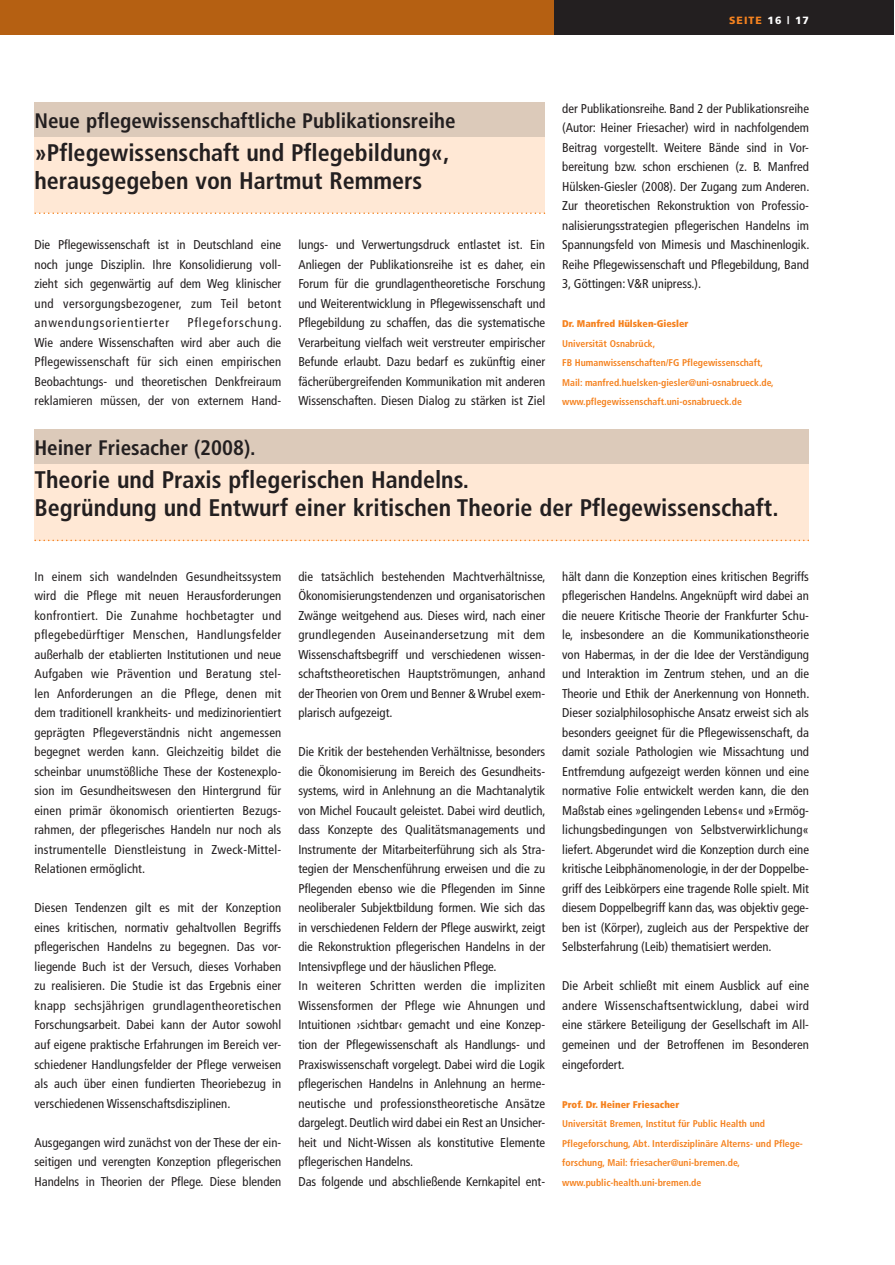
<style>
.page{position:relative;width:895px;height:1265px;background:#fff}
.page>*{position:absolute;margin:0;border:0;box-sizing:border-box;transform-origin:0 0}
.t1{font:700 condensed 24px/28.5px "Frutiger";color:#231f20}
.t2{font:700 condensed 21px "Frutiger";color:#231f20}
.t3{font:condensed 12.6px/19.5px "Frutiger";color:#231f20;text-align:justify}
.t4{font:900 10.5px "Frutiger";letter-spacing:.1em;color:#f5821f}
.t5{font:700 condensed 9.6px/19.5px "Frutiger";color:#f5821f}
.t6{font:900 condensed 9.6px "Frutiger";color:#f5821f}
.s1{color:#fff}
</style>
<div class="page">
<div style="left:553px;top:1px;width:340px;height:34px;background:#231f20"></div>
<div style="left:0;top:1px;width:553px;height:34px;background:#b56012"></div>
<div style="left:34px;top:430px;width:774px;height:110px;background:#ffe8d5"></div>
<div style="left:34px;top:430px;width:774px;height:34px;background:#dccaba"></div>
<svg style="left:34px;top:539px;width:774px;height:2px"></svg>
<div style="left:34px;top:103px;width:511px;height:110px;background:#ffe8d5"></div>
<div style="left:34px;top:103px;width:511px;height:34px;background:#dccaba"></div>
<svg style="left:34px;top:212px;width:511px;height:2px"></svg>
<p class="t4" style="left:728px;top:16px;width:81px">SEITE <span class="s1">16 | 17</span></p>
<h2 class="t2" style="left:34px;top:112px;width:422px">Neue pflegewissenschaftliche Publikationsreihe</h2>
<h1 class="t1" style="left:34px;top:140px;width:416px">»Pflegewissenschaft und Pflegebildung«, herausgegeben von Hartmut Remmers</h1>
<p class="t3" style="left:34px;top:236px;width:248px">Die Pflegewissenschaft ist in Deutschland eine noch junge Disziplin. Ihre Konsolidierung voll&shy;zieht sich gegenwärtig auf dem Weg klinischer und versorgungsbezogener, zum Teil betont anwendungsorientierter</p>
<p class="t3" style="left:34px;top:314px;width:249px;text-indent:153px">Pflegeforschung.<br>Wie andere Wissenschaften wird aber auch die Pflegewissenschaft für sich einen empirischen Beobachtungs- und theoretischen Denkfreiraum reklamieren müssen, der von externem Hand-</p>
<p class="t3" style="left:298px;top:236px;width:248px">lungs- und Verwertungsdruck entlastet ist. Ein Anliegen der Publikationsreihe ist es daher, ein Forum für die grundlagentheoretische Forschung und Weiterentwicklung in Pflegewissenschaft und Pflegebildung zu schaffen, das die systematische Verarbeitung vielfach weit verstreuter empirischer Befunde erlaubt. Dazu bedarf es zukünftig einer fächerübergreifenden Kommunikation mit anderen Wissenschaften. Diesen Dialog zu stärken ist Ziel</p>
<p class="t3" style="left:562px;top:99px;width:249px">der Publikationsreihe. Band 2 der Publikationsreihe (Autor: Heiner Friesacher) wird in nachfolgendem Beitrag vorgestellt. Weitere Bände sind in Vor&shy;bereitung bzw. schon erschienen (z. B. Manfred Hülsken-Giesler (2008). Der Zugang zum Anderen.<br>Zur theoretischen Rekonstruktion von Professio&shy;nalisierungsstrategien pflegerischen Handelns im Spannungsfeld von Mimesis und Maschinenlogik.<br>Reihe Pflegewissenschaft und Pflegebildung, Band 3, Göttingen: V&amp;R unipress.).</p>
<p class="t6" style="left:562px;top:320px;width:128px">Dr. Manfred Hülsken-Giesler</p>
<p class="t5" style="left:562px;top:334px;width:213px">Universität Osnabrück,<br>FB Humanwissenschaften/FG Pflegewissenschaft, Mail: manfred.huelsken-giesler@uni-osnabrueck.de, www.pflegewissenschaft.uni-osnabrueck.de</p>
<h2 class="t2" style="left:34px;top:439px;width:223px">Heiner Friesacher (2008).</h2>
<h1 class="t1" style="left:34px;top:467px;width:745px">Theorie und Praxis pflegerischen Handelns.<br>Begründung und Entwurf einer kritischen Theorie der Pflegewissenschaft.</h1>
<p class="t3" style="left:34px;top:567px;width:248px">In einem sich wandelnden Gesundheitssystem wird die Pflege mit neuen Herausforderungen konfrontiert. Die Zunahme hochbetagter und pflegebedürftiger Menschen, Handlungsfelder außerhalb der etablierten Institutionen und neue Aufgaben wie Prävention und Beratung stel&shy;len Anforderungen an die Pflege, denen mit dem traditionell krankheits- und medizinorientiert geprägten Pflegeverständnis nicht angemessen begegnet werden kann. Gleichzeitig bildet die scheinbar unumstößliche These der Kostenexplo&shy;sion im Gesundheitswesen den Hintergrund für einen primär ökonomisch orientierten Bezugs&shy;rahmen, der pflegerisches Handeln nur noch als instrumentelle Dienstleistung in Zweck-Mittel-Relationen ermöglicht.</p>
<p class="t3" style="left:34px;top:899px;width:248px">Diesen Tendenzen gilt es mit der Konzeption eines kritischen, normativ gehaltvollen Begriffs pflegerischen Handelns zu begegnen. Das vor&shy;liegende Buch ist der Versuch, dieses Vorhaben zu realisieren. Die Studie ist das Ergebnis einer knapp sechsjährigen grundlagentheoretischen Forschungsarbeit. Dabei kann der Autor sowohl auf eigene praktische Erfahrungen im Bereich ver&shy;schiedener Handlungsfelder der Pflege verweisen als auch über einen fundierten Theoriebezug in verschiedenen Wissenschaftsdisziplinen.</p>
<p class="t3" style="left:34px;top:1133px;width:248px">Ausgegangen wird zunächst von der These der ein&shy;seitigen und verengten Konzeption pflegerischen Handelns in Theorien der Pflege. Diese blenden</p>
<p class="t3" style="left:298px;top:567px;width:249px">die tatsächlich bestehenden Machtverhältnisse, Ökonomisierungstendenzen und organisatorischen Zwänge weitgehend aus. Dieses wird, nach einer grundlegenden Auseinandersetzung mit dem Wissenschaftsbegriff und verschiedenen wissen&shy;schaftstheoretischen Hauptströmungen, anhand der Theorien von Orem und Benner &amp; Wrubel exem&shy;plarisch aufgezeigt.</p>
<p class="t3" style="left:298px;top:743px;width:249px;text-align:left">Die Kritik der bestehenden Verhältnisse, besonders die Ökonomisierung im Bereich des Gesundheits&shy;systems, wird in Anlehnung an die Machtanalytik von Michel Foucault geleistet. Dabei wird deutlich, dass Konzepte des Qualitätsmanagements und Instrumente der Mitarbeiterführung sich als Stra&shy;tegien der Menschenführung erweisen und die zu Pflegenden ebenso wie die Pflegenden im Sinne neoliberaler Subjektbildung formen. Wie sich das in verschiedenen Feldern der Pflege auswirkt, zeigt die Rekonstruktion pflegerischen Handelns in der Intensivpflege und der häuslichen Pflege.<br>In weiteren Schritten werden die impliziten Wissensformen der Pflege wie Ahnungen und Intuitionen ›sichtbar‹ gemacht und eine Konzep&shy;tion der Pflegewissenschaft als Handlungs- und Praxiswissenschaft vorgelegt. Dabei wird die Logik pflegerischen Handelns in Anlehnung an herme&shy;neutische und professionstheoretische Ansätze dargelegt. Deutlich wird dabei ein Rest an Unsicher&shy;heit und Nicht-Wissen als konstitutive Elemente pflegerischen Handelns.<br>Das folgende und abschließende Kernkapitel ent-</p>
<p class="t3" style="left:562px;top:567px;width:249px">hält dann die Konzeption eines kritischen Begriffs pflegerischen Handelns. Angeknüpft wird dabei an die neuere Kritische Theorie der Frankfurter Schu&shy;le, insbesondere an die Kommunikationstheorie von Habermas, in der die Idee der Verständigung und Interaktion im Zentrum stehen, und an die Theorie und Ethik der Anerkennung von Honneth.<br>Dieser sozialphilosophische Ansatz erweist sich als besonders geeignet für die Pflegewissenschaft, da damit soziale Pathologien wie Missachtung und Entfremdung aufgezeigt werden können und eine normative Folie entwickelt werden kann, die den Maßstab eines »gelingenden Lebens« und »Ermög&shy;lichungsbedingungen von Selbstverwirklichung« liefert. Abgerundet wird die Konzeption durch eine kritische Leibphänomenologie, in der der Doppelbe&shy;griff des Leibkörpers eine tragende Rolle spielt. Mit diesem Doppelbegriff kann das, was objektiv gege&shy;ben ist (Körper), zugleich aus der Perspektive der Selbsterfahrung (Leib) thematisiert werden.</p>
<p class="t3" style="left:562px;top:977px;width:248px">Die Arbeit schließt mit einem Ausblick auf eine andere Wissenschaftsentwicklung, dabei wird eine stärkere Beteiligung der Gesellschaft im All&shy;gemeinen und der Betroffenen im Besonderen eingefordert.</p>
<p class="t6" style="left:562px;top:1100px;width:119px">Prof. Dr. Heiner Friesacher</p>
<p class="t5" style="left:562px;top:1114px;width:242px">Universität Bremen, Institut für Public Health und Pflegeforschung, Abt. Interdisziplinäre Alterns- und Pflege&shy;forschung, Mail: friesacher@uni-bremen.de, www.public-health.uni-bremen.de</p>
</div>
